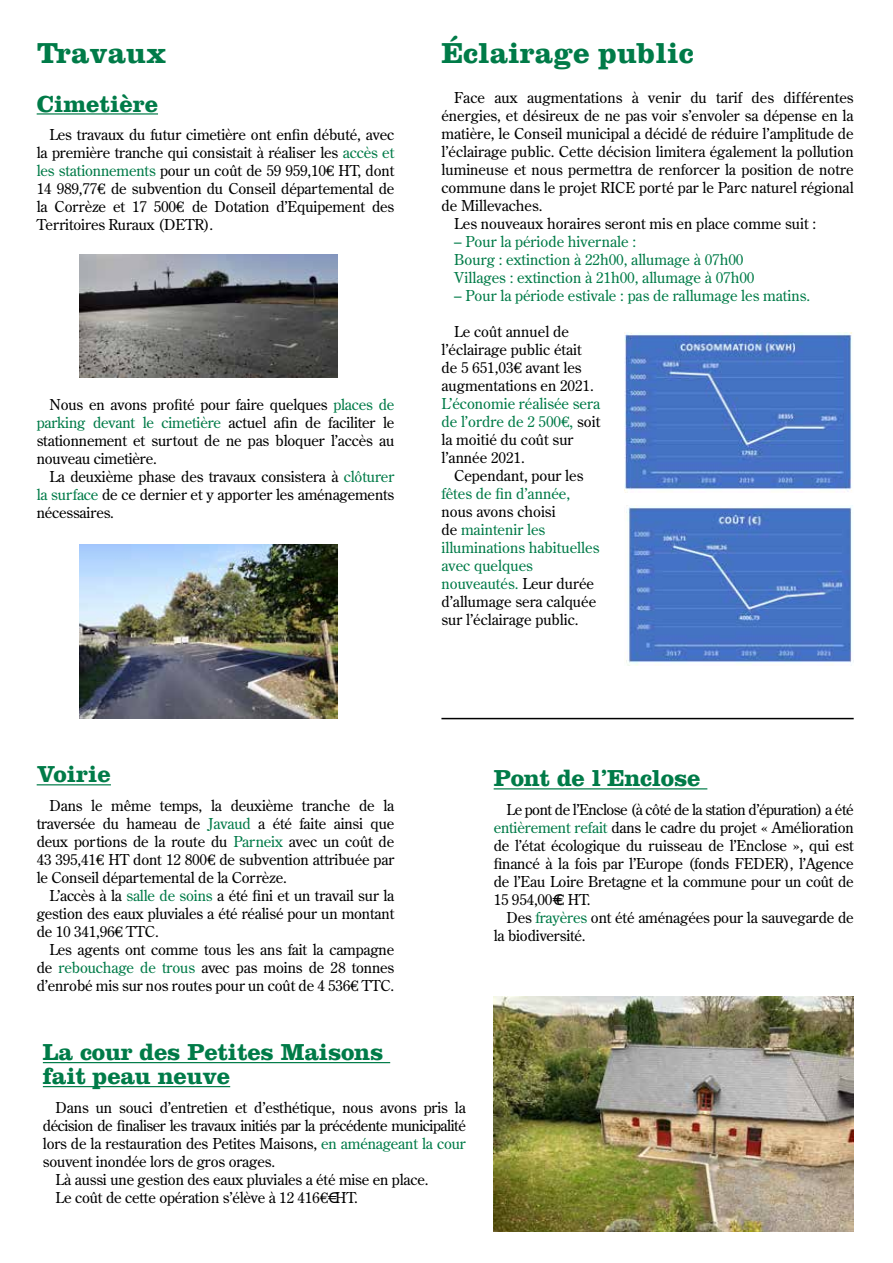
<style>
.page{position:relative;width:893px;height:1263px;background:#fff}
.page>*{position:absolute;margin:0;border:0;box-sizing:border-box;transform-origin:0 0}
.t1{font:700 30px "Clarendon";color:#007b48}
.t2{font:700 24px/24px "Clarendon";letter-spacing:-.01em;color:#007b48}
.t3{font:15px/18px "Century Old Style";letter-spacing:-.01em;color:#000;text-align:justify}
.t4{font:15px/18px "Century Old Style";color:#007b48}
.t5{font:15px "Century Old Style";letter-spacing:-.03em;color:#000}
.s1{color:#007b48}
.s2{font-family:"New Century Schlbk"}
.s3{color:#000}
</style>
<div class="page">
<hr style="left:37px;top:113px;width:121px;height:2px;background:#007b48">
<hr style="left:37px;top:784px;width:74px;height:1px;background:#007b48">
<img style="left:79px;top:544px;width:258px;height:174px">
<img style="left:79px;top:254px;width:258px;height:123px">
<img style="left:494px;top:997px;width:360px;height:234px">
<hr style="left:43px;top:1062px;width:347px;height:1px;background:#007b48">
<hr style="left:43px;top:1086px;width:187px;height:1px;background:#007b48">
<hr style="left:494px;top:788px;width:213px;height:1px;background:#007b48">
<img style="left:625px;top:332px;width:227px;height:160px">
<img style="left:626px;top:505px;width:228px;height:160px">
<hr style="left:441px;top:718px;width:413px;height:1px;background:#000">
<h1 class="t1" style="left:37px;top:35px;width:131px">Travaux</h1>
<h2 class="t2" style="left:37px;top:91px;width:123px">Cimetière</h2>
<p class="t3" style="left:37px;top:126px;width:359px;text-indent:13px">Les travaux du futur cimetière ont enfin débuté, avec la première tranche qui consistait à réaliser les <span class="s1">accès et les stationnements</span> pour un coût de 59 959,10<span class="s2">€</span> HT, dont 14 989,77<span class="s2">€</span> de subvention du Conseil départemental de la Corrèze et 17 500<span class="s2">€</span> de Dotation d’Equipement des Territoires Ruraux (DETR).</p>
<p class="t3" style="left:37px;top:396px;width:359px;text-indent:13px">Nous en avons profité pour faire quelques <span class="s1">places de parking devant le cimetière</span> actuel afin de faciliter le stationnement et surtout de ne pas bloquer l’accès au nouveau cimetière.</p>
<p class="t3" style="left:37px;top:468px;width:359px;text-indent:13px">La deuxième phase des travaux consistera à <span class="s1">clôturer la surface</span> de ce dernier et y apporter les aménagements nécessaires.</p>
<h1 class="t1" style="left:441px;top:35px;width:254px">Éclairage public</h1>
<p class="t3" style="left:454px;top:88px;width:401px">Face aux augmentations à venir du tarif des différentes</p>
<p class="t3" style="left:441px;top:106px;width:414px">énergies, et désireux de ne pas voir s’envoler sa dépense en la</p>
<p class="t3" style="left:441px;top:124px;width:414px">matière, le Conseil municipal a décidé de réduire l’amplitude de</p>
<p class="t3" style="left:441px;top:142px;width:414px">l’éclairage public. Cette décision limitera également la pollution</p>
<p class="t3" style="left:441px;top:160px;width:414px">lumineuse et nous permettra de renforcer la position de notre</p>
<p class="t3" style="left:441px;top:178px;width:414px">commune dans le projet RICE porté par le Parc naturel régional</p>
<p class="t3" style="left:441px;top:196px;width:103px">de Millevaches.</p>
<p class="t3" style="left:454px;top:214px;width:363px">Les nouveaux horaires seront mis en place comme suit :</p>
<p class="t4" style="left:454px;top:232px;width:302px">– Pour la période hivernale :<br>Bourg : extinction à 22h00, allumage à 07h00<br>Villages : extinction à 21h00, allumage à 07h00</p>
<p class="t4" style="left:454px;top:286px;width:358px">– Pour la période estivale : pas de rallumage les matins.</p>
<p class="t3" style="left:441px;top:322px;width:154px;text-align:left;text-indent:13px">Le coût annuel de l’éclairage public était de 5 651,03<span class="s2">€</span> avant les augmentations en 2021.</p>
<p class="t4" style="left:441px;top:394px;width:160px">L’économie réalisée sera de l’ordre de 2 500<span class="s2">€,</span> <span class="s3">soit la moitié du coût sur l’année 2021.</span></p>
<p class="t3" style="left:454px;top:466px;width:131px">Cependant, pour les</p>
<p class="t4" style="left:441px;top:484px;width:130px">fêtes de fin d’année,</p>
<p class="t3" style="left:441px;top:502px;width:159px;text-align:left">nous avons choisi<br>de <span class="s1">maintenir les illuminations habituelles avec quelques nouveautés.</span> Leur durée d’allumage sera calquée sur l’éclairage public.</p>
<h2 class="t2" style="left:37px;top:762px;width:76px">Voirie</h2>
<p class="t3" style="left:37px;top:796px;width:359px;text-indent:13px">Dans le même temps, la deuxième tranche de la traversée du hameau de <span class="s1">Javaud</span> a été faite ainsi que deux portions de la route du <span class="s1">Parneix</span> avec un coût de 43 395,41<span class="s2">€</span> HT dont 12 800<span class="s2">€</span> de subvention attribuée par le Conseil départemental de la Corrèze.</p>
<p class="t3" style="left:37px;top:886px;width:359px;text-indent:13px">L’accès à la <span class="s1">salle de soins</span> a été fini et un travail sur la gestion des eaux pluviales a été réalisé pour un montant de 10 341,96<span class="s2">€</span> TTC.</p>
<p class="t3" style="left:37px;top:940px;width:359px;text-indent:13px">Les agents ont comme tous les ans fait la campagne de <span class="s1">rebouchage de trous</span> avec pas moins de 28 tonnes d’enrobé mis sur nos routes pour un coût de 4 536<span class="s2">€</span> TTC.</p>
<h2 class="t2" style="left:494px;top:766px;width:208px">Pont de l’Enclose</h2>
<p class="t3" style="left:494px;top:801px;width:362px;text-indent:13px">Le pont de l’Enclose (à côté de la station d’épuration) a été <span class="s1">entièrement refait</span> dans le cadre du projet « Amélioration de l’état écologique du ruisseau de l’Enclose », qui est financé à la fois par l’Europe (fonds FEDER), l’Agence de l’Eau Loire Bretagne et la commune pour un coût de 15 954,00€<span class="s2">€</span> HT.</p>
<p class="t3" style="left:494px;top:909px;width:361px;text-indent:13px">Des <span class="s1">frayères</span> ont été aménagées pour la sauvegarde de la biodiversité.</p>
<h2 class="t2" style="left:43px;top:1040px;width:342px">La cour des Petites Maisons fait peau neuve</h2>
<p class="t3" style="left:56px;top:1098px;width:412px">Dans un souci d’entretien et d’esthétique, nous avons pris la</p>
<p class="t5" style="left:43px;top:1116px;width:424px">décision de finaliser les travaux initiés par la précédente municipalité</p>
<p class="t3" style="left:43px;top:1134px;width:424px">lors de la restauration des Petites Maisons, <span class="s1">en aménageant la cour</span></p>
<p class="t3" style="left:43px;top:1152px;width:234px">souvent inondée lors de gros orages.</p>
<p class="t3" style="left:56px;top:1170px;width:374px">Là aussi une gestion des eaux pluviales a été mise en place.</p>
<p class="t3" style="left:56px;top:1188px;width:304px">Le coût de cette opération s’élève à 12 416<span class="s2">€</span>€ HT.</p>
</div>
